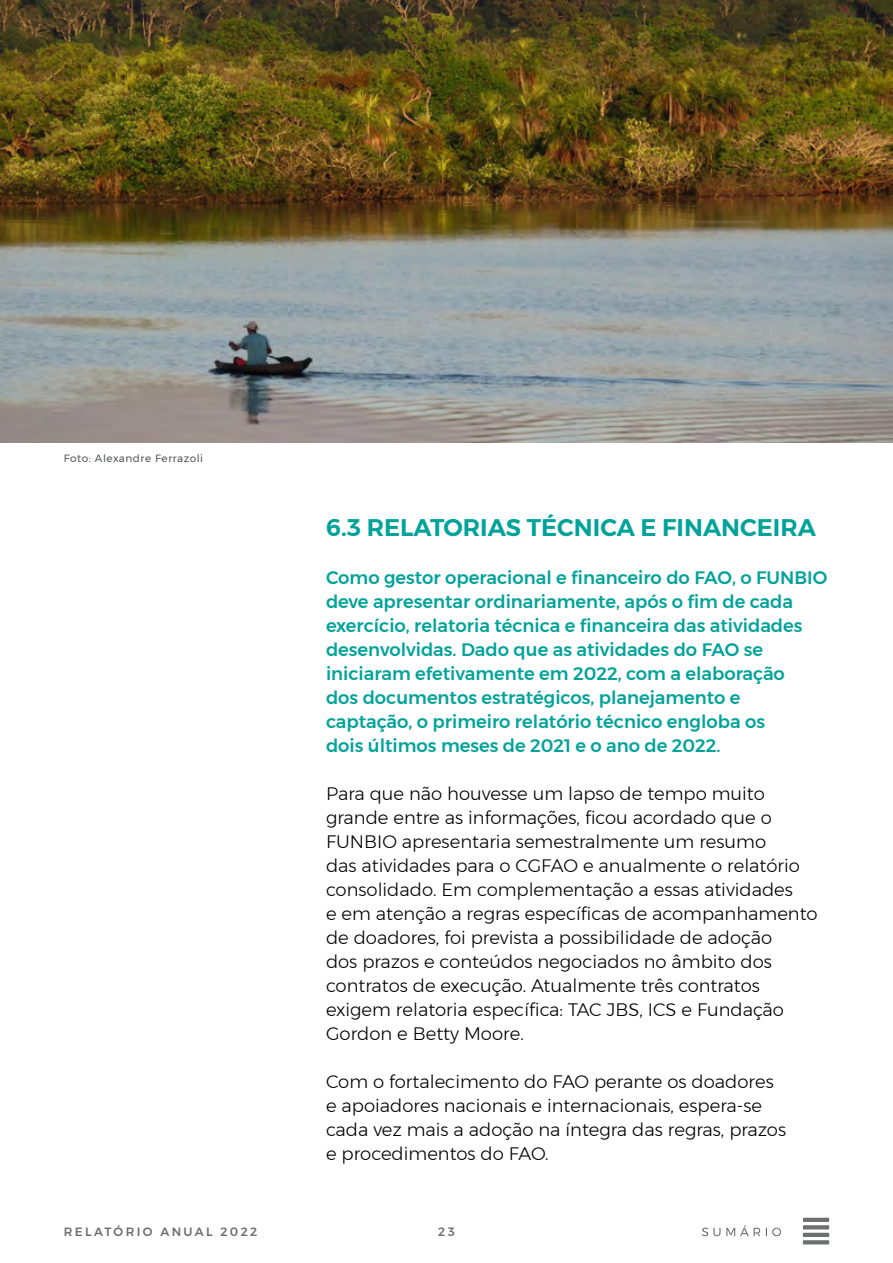
<style>
.page{position:relative;width:893px;height:1263px;background:#fff}
.page>*{position:absolute;margin:0;border:0;box-sizing:border-box;transform-origin:0 0}
.t1{font:600 24px "Montserrat";color:#00a39a}
.t2{font:300 18px/24px "Montserrat";color:#000}
.t3{font:500 18px/24px "Montserrat";color:#00a39a}
.t4{font:500 12px "Montserrat";letter-spacing:.2em;color:#6d6e71}
.t5{font:10.5px "Montserrat";letter-spacing:.05em;color:#58595b}
</style>
<div class="page">
<img style="left:0;top:0;width:893px;height:443px">
<svg style="left:803px;top:1218px;width:26px;height:26px"></svg>
<svg style="left:702px;top:1225px;width:79px;height:11px"></svg>
<p class="t5" style="left:64px;top:450px;width:141px">Foto: Alexandre Ferrazoli</p>
<h1 class="t1" style="left:326px;top:508px;width:491px">6.3 RELATORIAS TÉCNICA E FINANCEIRA</h1>
<p class="t3" style="left:326px;top:565px;width:503px">Como gestor operacional e financeiro do FAO, o FUNBIO deve apresentar ordinariamente, após o fim de cada exercício, relatoria técnica e financeira das atividades desenvolvidas. Dado que as atividades do FAO se iniciaram efetivamente em 2022, com a elaboração<br>dos documentos estratégicos, planejamento e captação, o primeiro relatório técnico engloba os<br>dois últimos meses de 2021 e o ano de 2022.</p>
<p class="t2" style="left:326px;top:781px;width:493px">Para que não houvesse um lapso de tempo muito grande entre as informações, ficou acordado que o FUNBIO apresentaria semestralmente um resumo<br>das atividades para o CGFAO e anualmente o relatório consolidado. Em complementação a essas atividades<br>e em atenção a regras específicas de acompanhamento de doadores, foi prevista a possibilidade de adoção<br>dos prazos e conteúdos negociados no âmbito dos contratos de execução. Atualmente três contratos exigem relatoria específica: TAC JBS, ICS e Fundação Gordon e Betty Moore.</p>
<p class="t2" style="left:326px;top:1069px;width:462px">Com o fortalecimento do FAO perante os doadores e apoiadores nacionais e internacionais, espera-se cada vez mais a adoção na íntegra das regras, prazos e procedimentos do FAO.</p>
<p class="t4" style="left:64px;top:1222px;width:195px">RELATÓRIO ANUAL 2022</p>
<p class="t4" style="left:438px;top:1222px;width:18px">23</p>
</div>
